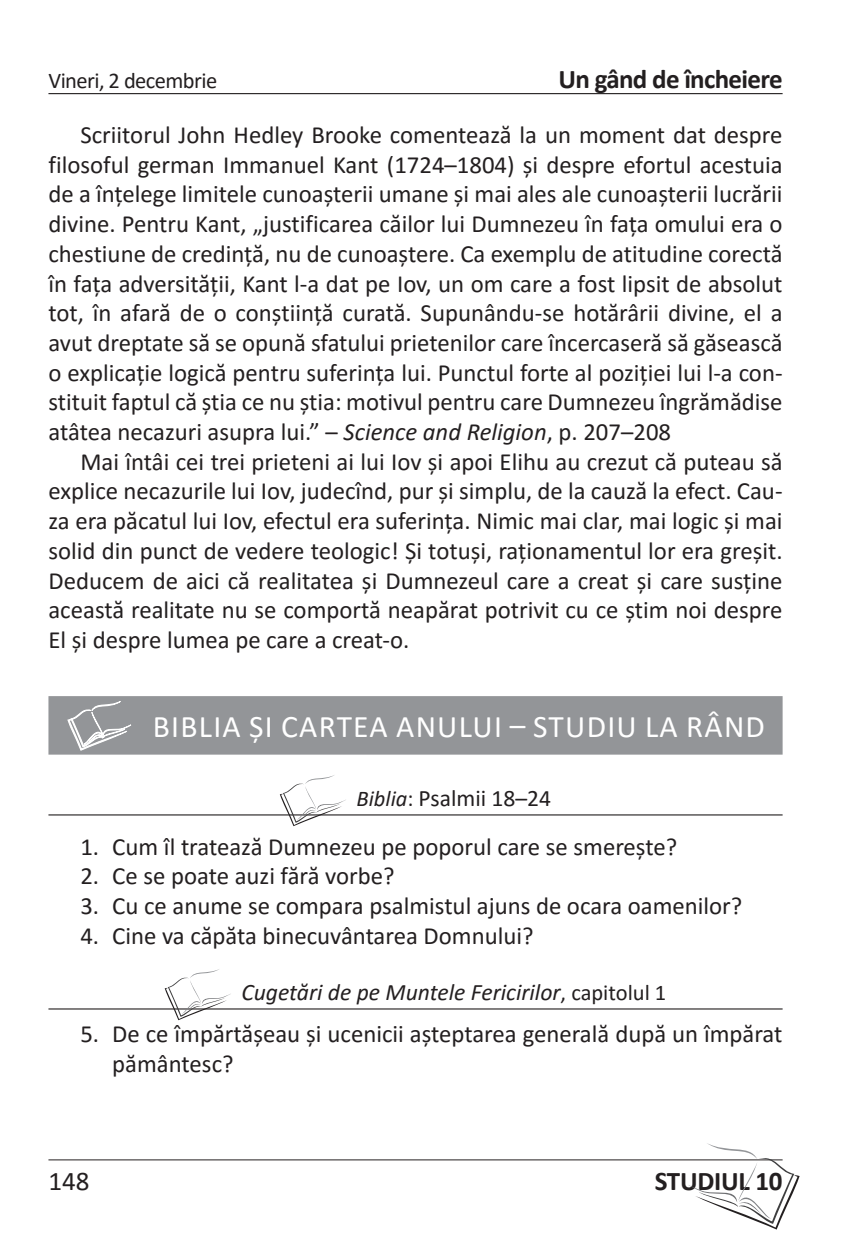
<style>
.page{position:relative;width:863px;height:1245px;background:#fff}
.page>*{position:absolute;margin:0;border:0;box-sizing:border-box;transform-origin:0 0}
.supliment{font:31.5px "Calibri";letter-spacing:.04em;color:#fff}
.Studiu_zi{font:700 27px "Calibri";letter-spacing:-.025em;color:#231f20}
.t1{font:27px "Calibri";color:#231f20}
.Indent1{font:24.75px/29.7px "Calibri";color:#231f20;text-align:justify}
.Comentarii_Instructo{font:italic 23.62px "Calibri";color:#231f20}
.Comentarii_Instructo-2{font:23.62px "Calibri";color:#231f20}
.Studiu_zi-2{font:22.5px "Calibri";letter-spacing:-.025em;color:#231f20}
.s1{font-style:italic}
.s2{font-style:italic;font-size:22.5px}
.s3{font-size:22.5px}
.s4{font-style:normal;font-size:22.5px}
</style>
<div class="page">
<hr style="left:48px;top:1159px;width:734px;height:1px;background:#231f20">
<svg style="left:687px;top:1143px;width:112px;height:86px"></svg>
<hr style="left:48px;top:93px;width:734px;height:1px;background:#231f20">
<div style="left:48px;top:696px;width:734px;height:59px;background:#939598"></div>
<hr style="left:48px;top:814px;width:734px;height:1px;background:#231f20">
<hr style="left:48px;top:1008px;width:734px;height:1px;background:#231f20">
<svg style="left:67px;top:696px;width:72px;height:55px"></svg>
<svg style="left:280px;top:775px;width:66px;height:51px"></svg>
<svg style="left:165px;top:969px;width:66px;height:51px"></svg>
<p class="Studiu_zi-2" style="left:48px;top:65px;width:170px">Vineri, 2 decembrie</p>
<p class="Studiu_zi" style="left:558px;top:60px;width:225px">Un gând de încheiere</p>
<p class="Indent1" style="left:48px;top:119px;width:735px;text-indent:32px">Scriitorul John Hedley Brooke comentează la un moment dat despre filosoful german Immanuel Kant (1724–1804) și despre efortul acestuia de a înțelege limitele cunoașterii umane și mai ales ale cunoașterii lucrării divine. Pentru Kant, „justificarea căilor lui Dumnezeu în fața omului era o chestiune de credință, nu de cunoaștere. Ca exemplu de atitudine corectă în fața adversității, Kant l-a dat pe Iov, un om care a fost lipsit de absolut tot, în afară de o conștiință curată. Supunându-se hotărârii divine, el a avut dreptate să se opună sfatului prietenilor care încercaseră să găsească o explicație logică pentru suferința lui. Punctul forte al poziției lui l-a con&shy;stituit faptul că știa ce nu știa: motivul pentru care Dumnezeu îngrămădise atâtea necazuri asupra lui.” – <span class="s1">Science and Religion</span>, p. 207–208</p>
<p class="Indent1" style="left:48px;top:446px;width:735px;text-indent:32px">Mai întâi cei trei prieteni ai lui Iov și apoi Elihu au crezut că puteau să explice necazurile lui Iov, judecînd, pur și simplu, de la cauză la efect. Cau&shy;za era păcatul lui Iov, efectul era suferința. Nimic mai clar, mai logic și mai solid din punct de vedere teologic! Și totuși, raționamentul lor era greșit.<br>Deducem de aici că realitatea și Dumnezeul care a creat și care susține această realitate nu se comportă neapărat potrivit cu ce știm noi despre El și despre lumea pe care a creat-o.</p>
<p class="supliment" style="left:153px;top:705px;width:613px">BIBLIA ȘI CARTEA ANULUI – STUDIU LA RÂND</p>
<p class="Comentarii_Instructo-2" style="left:356px;top:782px;width:196px"><span class="s2">Biblia</span><span class="s3">:</span> Psalmii 18–24</p>
<p class="Indent1" style="left:80px;top:831px;width:598px">1. Cum îl tratează Dumnezeu pe poporul care se smerește?</p>
<p class="Indent1" style="left:80px;top:861px;width:316px">2. Ce se poate auzi fără vorbe?</p>
<p class="Indent1" style="left:80px;top:890px;width:663px">3. Cu ce anume se compara psalmistul ajuns de ocara oamenilor?</p>
<p class="Indent1" style="left:80px;top:920px;width:454px">4. Cine va căpăta binecuvântarea Domnului?</p>
<p class="Comentarii_Instructo" style="left:241px;top:976px;width:426px">Cugetări de pe Muntele Fericirilor<span class="s4">, capitolul 1</span></p>
<p class="Indent1" style="left:112px;top:1019px;width:671px;text-indent:-32px">5. De ce împărtășeau și ucenicii așteptarea generală după un împărat pământesc?</p>
<p class="t1" style="left:48px;top:1162px;width:43px">148</p>
<p class="Studiu_zi" style="left:654px;top:1161px;width:129px">STUDIUL 10</p>
</div>
